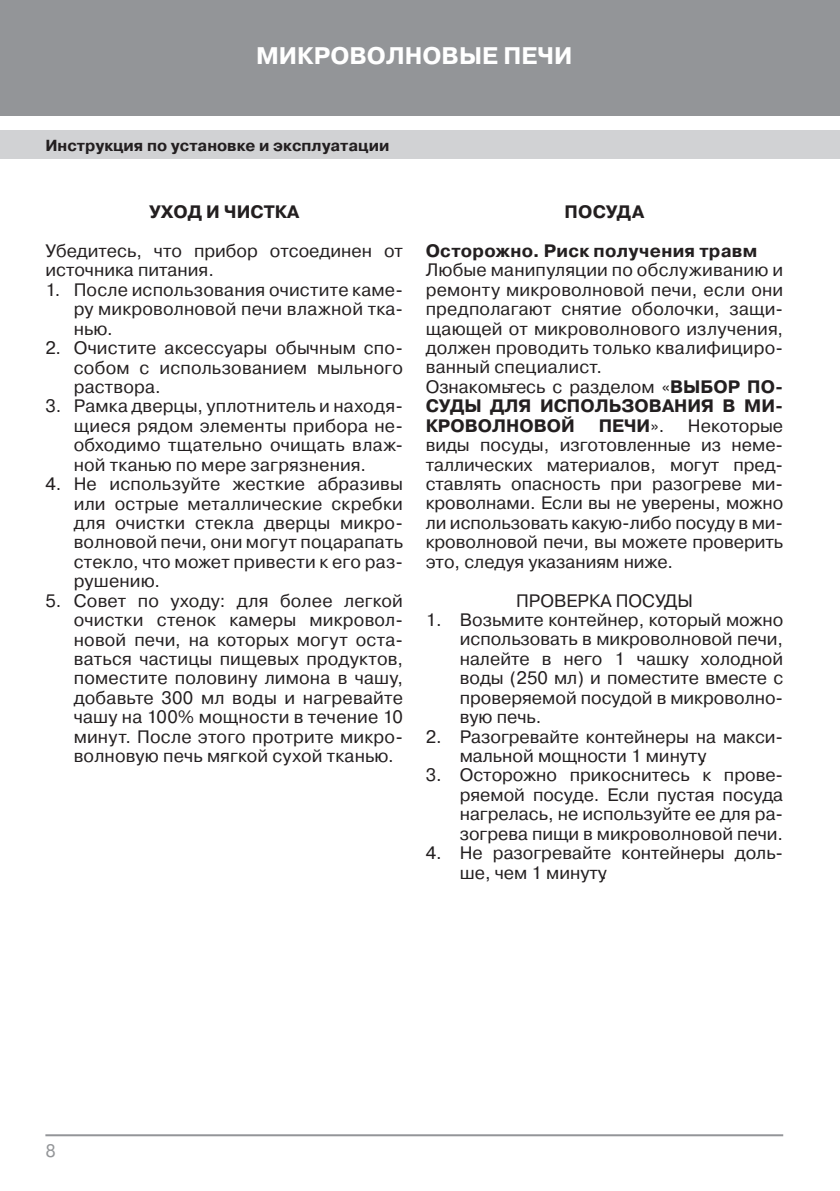
<style>
.page{position:relative;width:840px;height:1191px;background:#fff}
.page>*{position:absolute;margin:0;border:0;box-sizing:border-box;transform-origin:0 0}
.t1{font:700 24px "Pragmatica C";color:#fff}
.t2{font:18px/19.4px "Pragmatica C";letter-spacing:.005em;color:#231f20;text-align:justify}
.t3{font:700 18px/38.8px "Pragmatica C";letter-spacing:.015em;color:#231f20}
.t4{font:18px "Pragmatica C";color:#939598}
.t5{font:700 16px "Pragmatica C";color:#231f20}
.s1{font-weight:700}
.s2{font-weight:400}
</style>
<div class="page">
<div style="left:0;top:0;width:839px;height:116px;background:#939598"></div>
<div style="left:0;top:130px;width:839px;height:29px;background:#d1d2d4"></div>
<hr style="left:45px;top:1134px;width:737px;height:2px;background:#939598">
<h1 class="t1" style="left:256px;top:42px;width:318px">МИКРОВОЛНОВЫЕ ПЕЧИ</h1>
<p class="t5" style="left:45px;top:136px;width:345px">Инструкция по установке и эксплуатации</p>
<p class="t3" style="left:149px;top:193px;width:151px">УХОД И ЧИСТКА</p>
<p class="t2" style="left:45px;top:241px;width:359px">Убедитесь, что прибор отсоединен от источника питания.</p>
<p class="t2" style="left:74px;top:280px;width:330px;text-indent:-28px">1. После использования очистите каме&shy;ру микроволновой печи влажной тка&shy;нью.</p>
<p class="t2" style="left:74px;top:338px;width:330px;text-indent:-28px">2. Очистите аксессуары обычным спо&shy;собом с использованием мыльного раствора.</p>
<p class="t2" style="left:74px;top:396px;width:330px;text-indent:-28px">3. Рамка дверцы, уплотнитель и находя&shy;щиеся рядом элементы прибора не&shy;обходимо тщательно очищать влаж&shy;ной тканью по мере загрязнения.</p>
<p class="t2" style="left:74px;top:474px;width:330px;text-indent:-28px">4. Не используйте жесткие абразивы или острые металлические скребки для очистки стекла дверцы микро&shy;волновой печи, они могут поцарапать стекло, что может привести к его раз&shy;рушению.</p>
<p class="t2" style="left:74px;top:591px;width:330px;text-indent:-28px">5. Совет по уходу: для более легкой очистки стенок камеры микровол&shy;новой печи, на которых могут оста&shy;ваться частицы пищевых продуктов, поместите половину лимона в чашу, добавьте 300 мл воды и нагревайте чашу на 100% мощности в течение 10 минут. После этого протрите микро&shy;волновую печь мягкой сухой тканью.</p>
<p class="t3" style="left:425px;top:192px;width:333px;text-indent:139px">ПОСУДА<br>Осторожно. Риск получения травм</p>
<p class="t2" style="left:425px;top:260px;width:359px;text-align:left">Любые манипуляции по обслуживанию и ремонту микроволновой печи, если они предполагают снятие оболочки, защи&shy;щающей от микроволнового излучения, должен проводить только квалифициро&shy;ванный специалист.<br>Ознакомьтесь с разделом «<span class="s1">ВЫБОР ПО-<br>СУДЫ ДЛЯ ИСПОЛЬЗОВАНИЯ В МИ-<br>КРОВОЛНОВОЙ</span></p>
<p class="t2" style="left:425px;top:416px;width:359px;text-indent:262px">Некоторые виды посуды, изготовленные из неме&shy;таллических материалов, могут пред&shy;ставлять опасность при разогреве ми&shy;кроволнами. Если вы не уверены, можно ли использовать какую-либо посуду в ми&shy;кроволновой печи, вы можете проверить это, следуя указаниям ниже.</p>
<p class="t2" style="left:516px;top:591px;width:178px">ПРОВЕРКА ПОСУДЫ</p>
<p class="t2" style="left:459px;top:610px;width:325px;text-indent:-34px">1. Возьмите контейнер, который можно использовать в микроволновой печи, налейте в него 1 чашку холодной воды (250 мл) и поместите вместе с проверяемой посудой в микроволно&shy;вую печь.</p>
<p class="t2" style="left:459px;top:727px;width:325px;text-indent:-34px">2. Разогревайте контейнеры на макси&shy;мальной мощности 1 минуту.</p>
<p class="t2" style="left:459px;top:765px;width:325px;text-indent:-34px">3. Осторожно прикоснитесь к прове&shy;ряемой посуде. Если пустая посуда нагрелась, не используйте ее для ра&shy;зогрева пищи в микроволновой печи.</p>
<p class="t2" style="left:459px;top:843px;width:325px;text-indent:-34px">4. Не разогревайте контейнеры доль&shy;ше, чем 1 минуту.</p>
<p class="t3" style="left:598px;top:406px;width:67px">ПЕЧИ<span class="s2">».</span></p>
<p class="t4" style="left:45px;top:1140px;width:12px">8</p>
</div>
